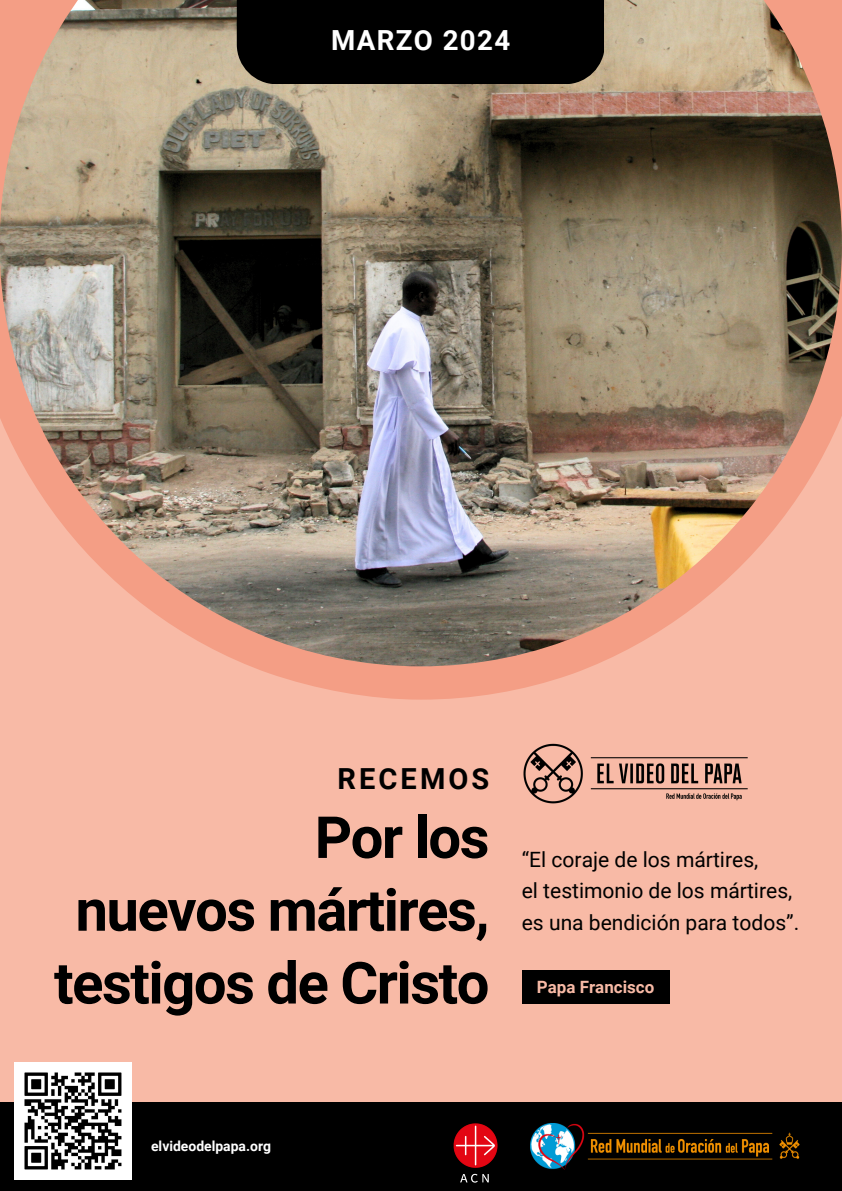
<style>
.page{position:relative;width:842px;height:1191px;background:#fff}
.page>*{position:absolute;margin:0;border:0;box-sizing:border-box;transform-origin:0 0}
.t1{font:700 58px/72.8px "Roboto";letter-spacing:-.025em;color:#000;text-align:right}
.t2{font:700 29px "Roboto";letter-spacing:.105em;color:#000}
.t3{font:700 27.7px "Roboto";letter-spacing:.05em;color:#fff}
.t4{font:21.1px/31.5px "Roboto";color:#000}
.t5{font:700 17px "Roboto";color:#f8baa6}
.t6{font:700 14px "Roboto";color:#fff}
</style>
<div class="page">
<div style="left:0;top:0;width:842px;height:1190px;background:#f8baa6"></div>
<div style="left:0;top:1101px;width:842px;height:89px;background:#000"></div>
<div style="left:522px;top:969px;width:147px;height:34px;background:#000"></div>
<img style="left:15px;top:1062px;width:117px;height:116px">
<img style="left:530px;top:1123px;width:270px;height:47px">
<svg style="left:251px;top:666px;width:341px;height:33px;fill:#f49e85"></svg>
<img style="left:0;top:0;width:842px;height:666px">
<div style="left:237px;top:0;width:367px;height:84px;background:#000"></div>
<img style="left:523px;top:743px;width:225px;height:61px">
<img style="left:453px;top:1123px;width:45px;height:60px">
<p class="t3" style="left:331px;top:25px;width:181px">MARZO 2024</p>
<h3 class="t2" style="left:337px;top:761px;width:153px">RECEMOS</h3>
<p class="t1" style="left:54px;top:801px;width:437px">Por los<br>nuevos mártires, testigos de Cristo</p>
<p class="t4" style="left:522px;top:843px;width:279px">“El coraje de los mártires,<br>el testimonio de los mártires, es una bendición para todos”.</p>
<p class="t5" style="left:537px;top:976px;width:119px">Papa Francisco</p>
<p class="t6" style="left:151px;top:1137px;width:121px">elvideodelpapa.org</p>
</div>
